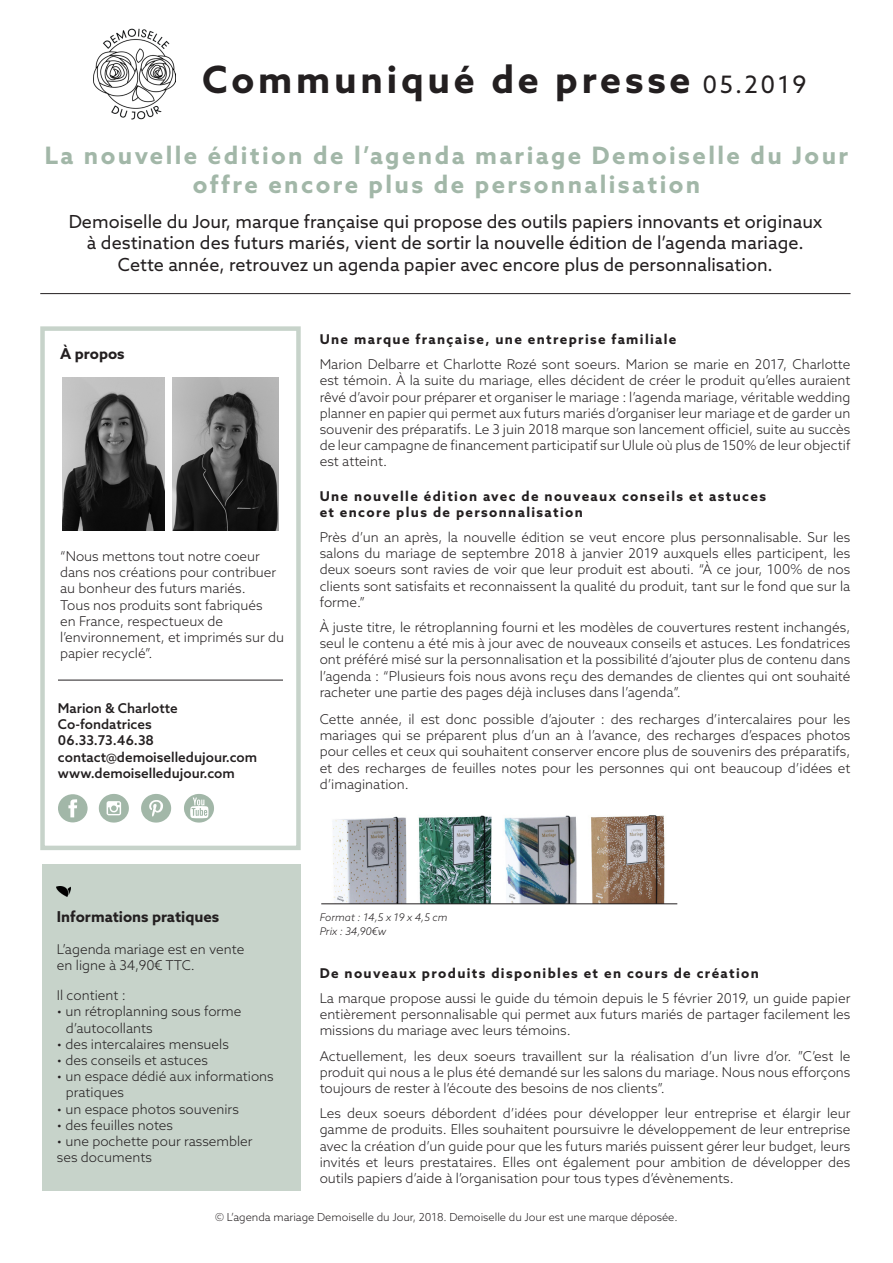
<style>
.page{position:relative;width:893px;height:1263px;background:#fff}
.page>*{position:absolute;margin:0;border:0;box-sizing:border-box;transform-origin:0 0}
.t1{font:700 37.5px "Azo Sans";letter-spacing:.1em;color:#231f20}
.t2{font:700 24px/28.8px "Azo Sans";letter-spacing:.1em;color:#a2b7a8;text-align:center}
.t3{font:18px "Azo Sans";color:#231f20}
.t4{font:700 15px "Azo Sans";color:#231f20}
.t5{font:300 13.5px/16.2px "Azo Sans";color:#231f20;text-align:justify}
.t6{font:700 13.5px "Azo Sans";letter-spacing:.1em;color:#231f20}
.t7{font:500 13.5px "Azo Sans";color:#231f20}
.t8{font:300 10.95px "Azo Sans";color:#231f20}
.t9{font:italic 300 10.5px "Azo Sans";color:#231f20}
.s1{font-weight:400;font-size:24px}
</style>
<div class="page">
<img style="left:332px;top:815px;width:346px;height:89px">
<hr style="left:321px;top:903px;width:356px;height:1px;background:#231f20">
<div style="left:43px;top:865px;width:258px;height:326px;background:#c7d3ca"></div>
<div style="left:40px;top:326px;width:261px;height:524px;border:4px solid #a2b7a8"></div>
<img style="left:173px;top:378px;width:105px;height:153px">
<img style="left:63px;top:378px;width:102px;height:153px">
<img style="left:93px;top:28px;width:83px;height:92px">
<svg style="left:58px;top:794px;width:30px;height:28px"></svg>
<svg style="left:99px;top:794px;width:30px;height:28px"></svg>
<svg style="left:141px;top:794px;width:30px;height:28px"></svg>
<svg style="left:184px;top:794px;width:30px;height:28px"></svg>
<hr style="left:40px;top:293px;width:810px;height:1px;background:#231f20">
<hr style="left:58px;top:680px;width:225px;height:1px;background:#231f20">
<img style="left:57px;top:886px;width:14px;height:10px">
<p class="t1" style="left:202px;top:54px;width:606px">Communiqué de presse <span class="s1">05.2019</span></p>
<p class="t2" style="left:45px;top:141px;width:805px">La nouvelle édition de l’agenda mariage Demoiselle du Jour offre encore plus de personnalisation</p>
<p class="t3" style="left:69px;top:209px;width:755px">Demoiselle du Jour, marque française qui propose des outils papiers innovants et originaux</p>
<p class="t3" style="left:87px;top:231px;width:718px">à destination des futurs mariés, vient de sortir la nouvelle édition de l’agenda mariage.</p>
<p class="t3" style="left:118px;top:253px;width:657px">Cette année, retrouvez un agenda papier avec encore plus de personnalisation.</p>
<p class="t4" style="left:60px;top:344px;width:66px">À propos</p>
<p class="t5" style="left:60px;top:548px;width:226px;text-align:left">“Nous mettons tout notre coeur dans nos créations pour contribuer au bonheur des futurs mariés.<br>Tous nos produits sont fabriqués<br>en France, respectueux de l’environnement, et imprimés sur du papier recyclé”.</p>
<p class="t7" style="left:58px;top:699px;width:121px">Marion &amp; Charlotte</p>
<p class="t7" style="left:58px;top:715px;width:95px">Co-fondatrices</p>
<p class="t7" style="left:58px;top:732px;width:98px">06.33.73.46.38</p>
<p class="t7" style="left:58px;top:748px;width:201px">contact@demoiselledujour.com</p>
<p class="t7" style="left:58px;top:764px;width:178px">www.demoiselledujour.com</p>
<p class="t6" style="left:320px;top:330px;width:358px">Une marque française, une entreprise familiale</p>
<p class="t5" style="left:320px;top:356px;width:532px">Marion Delbarre et Charlotte Rozé sont soeurs. Marion se marie en 2017, Charlotte est témoin. À la suite du mariage, elles décident de créer le produit qu’elles auraient rêvé d’avoir pour préparer et organiser le mariage : l’agenda mariage, véritable wedding planner en papier qui permet aux futurs mariés d’organiser leur mariage et de garder un souvenir des préparatifs. Le 3 juin 2018 marque son lancement officiel, suite au succès de leur campagne de financement participatif sur Ulule où plus de 150% de leur objectif est atteint.</p>
<p class="t6" style="left:320px;top:487px;width:448px">Une nouvelle édition avec de nouveaux conseils et astuces</p>
<p class="t6" style="left:320px;top:503px;width:265px">et encore plus de personnalisation</p>
<p class="t5" style="left:320px;top:529px;width:532px">Près d’un an après, la nouvelle édition se veut encore plus personnalisable. Sur les salons du mariage de septembre 2018 à janvier 2019 auxquels elles participent, les deux soeurs sont ravies de voir que leur produit est abouti. “À ce jour, 100% de nos clients sont satisfaits et reconnaissent la qualité du produit, tant sur le fond que sur la forme.”</p>
<p class="t5" style="left:320px;top:619px;width:532px">À juste titre, le rétroplanning fourni et les modèles de couvertures restent inchangés, seul le contenu a été mis à jour avec de nouveaux conseils et astuces. Les fondatrices ont préféré misé sur la personnalisation et la possibilité d’ajouter plus de contenu dans l’agenda : “Plusieurs fois nous avons reçu des demandes de clientes qui ont souhaité racheter une partie des pages déjà incluses dans l’agenda”.</p>
<p class="t5" style="left:320px;top:711px;width:532px">Cette année, il est donc possible d’ajouter : des recharges d’intercalaires pour les mariages qui se préparent plus d’un an à l’avance, des recharges d’espaces photos pour celles et ceux qui souhaitent conserver encore plus de souvenirs des préparatifs, et des recharges de feuilles notes pour les personnes qui ont beaucoup d’idées et d’imagination.</p>
<p class="t4" style="left:57px;top:906px;width:164px">Informations pratiques</p>
<p class="t5" style="left:57px;top:941px;width:189px">L’agenda mariage est en vente</p>
<p class="t5" style="left:57px;top:957px;width:140px">en ligne à 34,90€ TTC.</p>
<p class="t5" style="left:57px;top:987px;width:70px">Il contient :</p>
<p class="t5" style="left:57px;top:1003px;width:186px">• un rétroplanning sous forme</p>
<p class="t5" style="left:66px;top:1019px;width:88px">d’autocollants</p>
<p class="t5" style="left:57px;top:1036px;width:173px">• des intercalaires mensuels</p>
<p class="t5" style="left:57px;top:1052px;width:153px">• des conseils et astuces</p>
<p class="t5" style="left:57px;top:1068px;width:218px">• un espace dédié aux informations</p>
<p class="t5" style="left:66px;top:1084px;width:59px">pratiques</p>
<p class="t5" style="left:57px;top:1100px;width:183px">• un espace photos souvenirs</p>
<p class="t5" style="left:57px;top:1117px;width:118px">• des feuilles notes</p>
<p class="t5" style="left:57px;top:1133px;width:197px">• une pochette pour rassembler</p>
<p class="t5" style="left:57px;top:1149px;width:97px">ses documents</p>
<p class="t9" style="left:320px;top:910px;width:129px">Format : 14,5 x 19 x 4,5 cm</p>
<p class="t9" style="left:320px;top:924px;width:68px">Prix : 34,90€w</p>
<p class="t6" style="left:320px;top:964px;width:441px">De nouveaux produits disponibles et en cours de création</p>
<p class="t5" style="left:320px;top:990px;width:532px">La marque propose aussi le guide du témoin depuis le 5 février 2019, un guide papier entièrement personnalisable qui permet aux futurs mariés de partager facilement les missions du mariage avec leurs témoins.</p>
<p class="t5" style="left:320px;top:1047px;width:532px">Actuellement, les deux soeurs travaillent sur la réalisation d’un livre d’or. ”C’est le produit qui nous a le plus été demandé sur les salons du mariage. Nous nous efforçons toujours de rester à l’écoute des besoins de nos clients”.</p>
<p class="t5" style="left:320px;top:1105px;width:532px">Les deux soeurs débordent d’idées pour développer leur entreprise et élargir leur gamme de produits. Elles souhaitent poursuivre le développement de leur entreprise avec la création d’un guide pour que les futurs mariés puissent gérer leur budget, leurs invités et leurs prestataires. Elles ont également pour ambition de développer des outils papiers d’aide à l’organisation pour tous types d’évènements.</p>
<p class="t8" style="left:215px;top:1210px;width:464px">© L’agenda mariage Demoiselle du Jour, 2018. Demoiselle du Jour est une marque déposée.</p>
</div>
